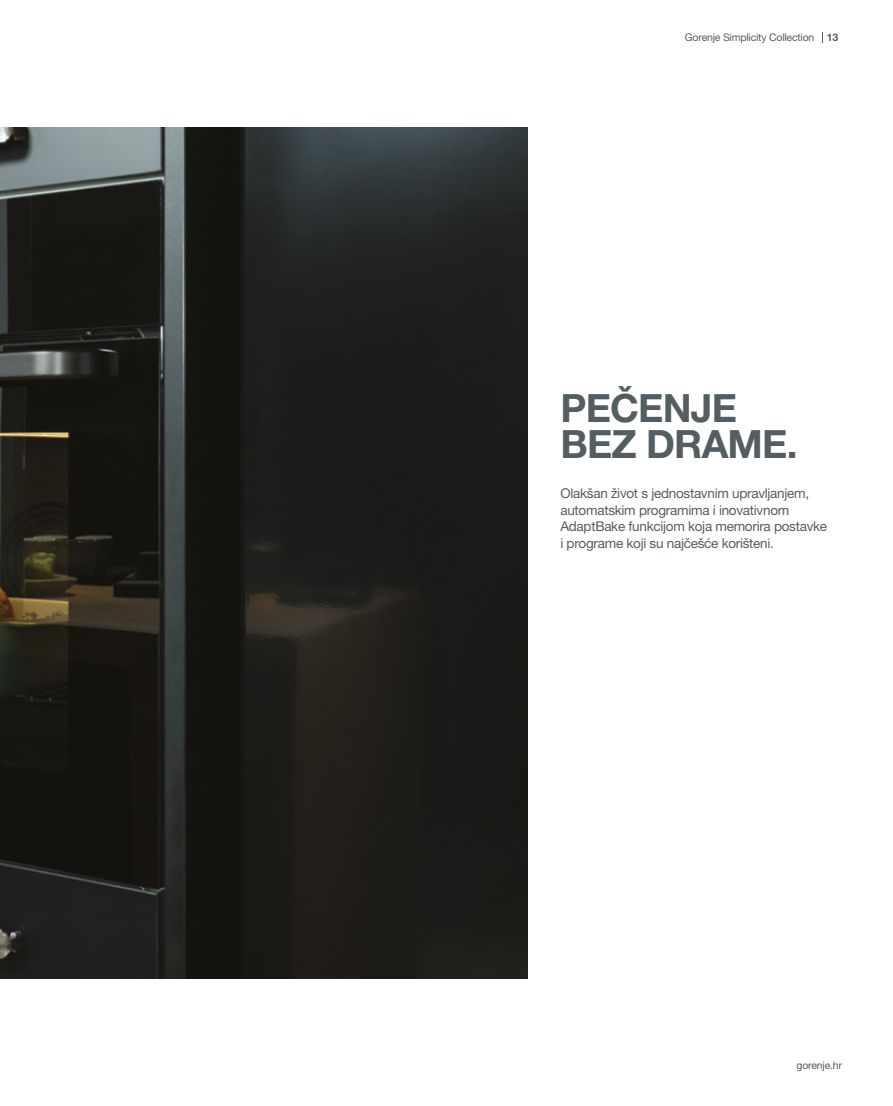
<style>
.page{position:relative;width:893px;height:1106px;background:#fff}
.page>*{position:absolute;margin:0;border:0;box-sizing:border-box;transform-origin:0 0}
.t1{font:700 39px/36px "Helvetica Neue LT Pro";letter-spacing:-.02em;color:#535d62}
.t2{font:13.5px/16.5px "Helvetica Neue LT Pro";letter-spacing:-.02em;color:#535d62}
.t3{font:10.5px "Helvetica Neue LT Pro";letter-spacing:-.02em;color:#535d62}
.s1{font-weight:700}
</style>
<div class="page">
<img style="left:0;top:128px;width:527px;height:850px">
<p class="t3" style="left:685px;top:31px;width:155px">Gorenje Simplicity Collection <span class="s1">13</span></p>
<h1 class="t1" style="left:560px;top:389px;width:239px">PEČENJE<br>BEZ DRAME.</h1>
<p class="t2" style="left:560px;top:485px;width:268px">Olakšan život s jednostavnim upravljanjem, automatskim programima i inovativnom AdaptBake funkcijom koja memorira postavke i programe koji su najčešće korišteni.</p>
<p class="t3" style="left:797px;top:1058px;width:47px">gorenje.hr</p>
</div>
